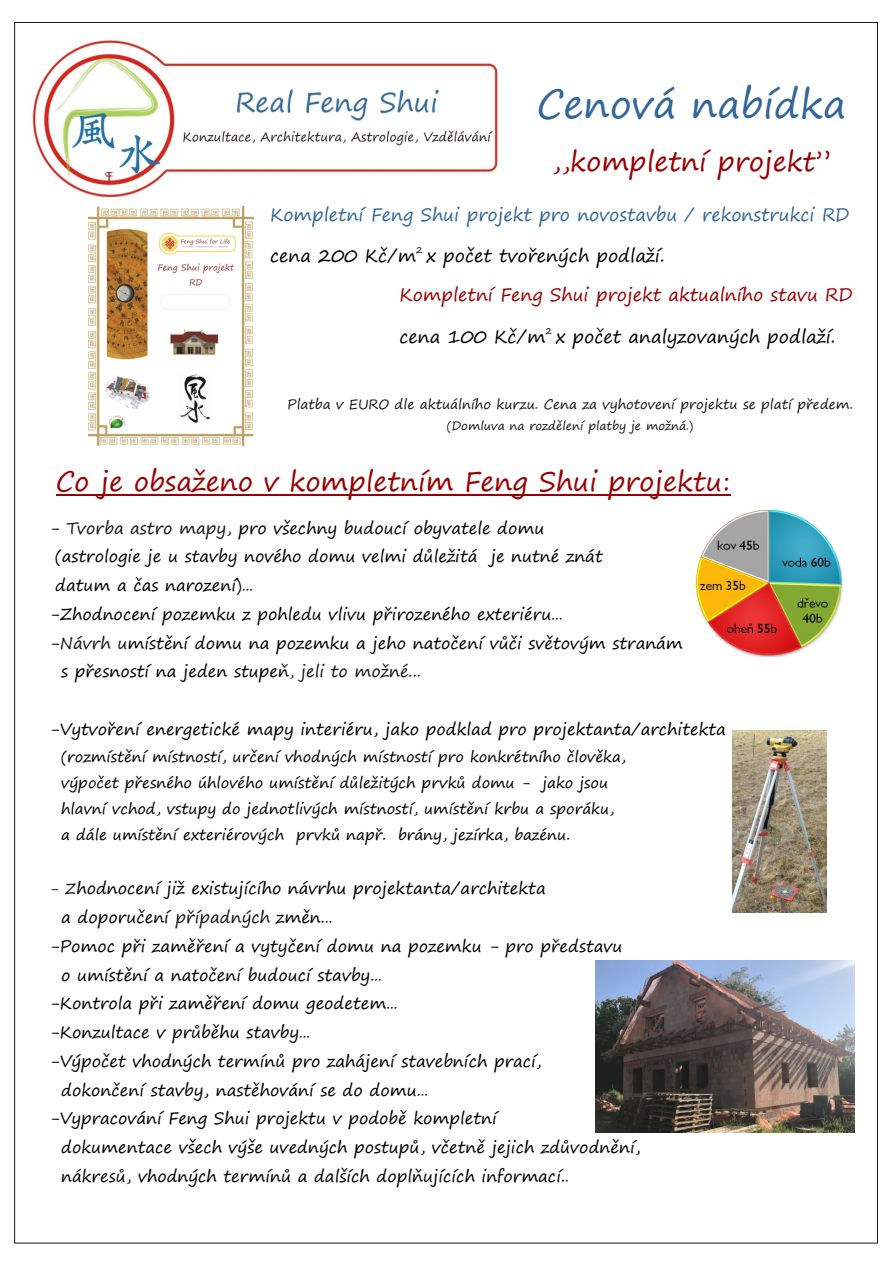
<style>
.page{position:relative;width:893px;height:1263px;background:#fff}
.page>*{position:absolute;margin:0;border:0;box-sizing:border-box;transform-origin:0 0}
.t1{font:39px "Segoe Print";color:#369}
.t2{font:27px "Segoe Print";color:#900}
.t3{font:18px "Segoe Print";color:#000}
.t4{font:18px "Segoe Print";color:#369}
.t5{font:18px "Segoe Print";color:#900}
.t6{font:16.5px/28.8px "Segoe Print";color:#000}
.t7{font:15px/26.1px "Segoe Print";color:#000}
.t8{font:13.5px "Segoe Print";color:#151616}
.t9{font:12px "Segoe Print";color:#151616}
.t10{font:9px "Segoe Print";color:#000}
.s1{color:#151616}
.s2{font-size:15px;color:#151616}
</style>
<div class="page">
<img style="left:88px;top:207px;width:166px;height:239px">
<hr style="left:56px;top:494px;width:674px;height:1px;background:#900">
<img style="left:733px;top:730px;width:93px;height:183px">
<img style="left:32px;top:40px;width:466px;height:156px">
<img style="left:596px;top:960px;width:258px;height:173px">
<img style="left:695px;top:511px;width:147px;height:146px">
<h1 class="t1" style="left:537px;top:85px;width:311px">Cenová nabídka</h1>
<h2 class="t2" style="left:552px;top:148px;width:281px">,,kompletní projekt”</h2>
<p class="t4" style="left:270px;top:205px;width:581px">Kompletní Feng Shui projekt pro novostavbu / rekonstrukci RD</p>
<p class="t10" style="left:416px;top:245px;width:8px">2</p>
<p class="t3" style="left:270px;top:247px;width:396px">cena 200 Kč/m x počet tvořených podlaží.</p>
<p class="t5" style="left:399px;top:286px;width:455px">Kompletní Feng Shui projekt aktualního stavu RD</p>
<p class="t10" style="left:546px;top:326px;width:8px">2</p>
<p class="t3" style="left:399px;top:327px;width:438px">cena 100 Kč/m x počet analyzovaných podlaží.</p>
<p class="t8" style="left:287px;top:398px;width:567px">Platba v EURO dle aktuálního kurzu. Cena za vyhotovení projektu se platí předem.</p>
<p class="t9" style="left:447px;top:420px;width:248px">(Domluva na rozdělení platby je možná.)</p>
<h2 class="t2" style="left:56px;top:468px;width:676px">Co je obsaženo v kompletním Feng Shui projektu:</h2>
<p class="t6" style="left:55px;top:515px;width:549px;text-indent:-6px">- <span class="s1">Tvorba astro mapy,</span> pro všechny budoucí obyvatele domu (astrologie je u stavby nového domu velmi důležitá je nutné znát datum a čas narození)<span class="s2">...</span></p>
<p class="t6" style="left:49px;top:601px;width:515px">- Zhodnocení pozemku z pohledu vlivu přirozeného exteriéru<span class="s2">...</span></p>
<p class="t6" style="left:61px;top:630px;width:623px;text-indent:-12px">- <span class="s1">Návrh u</span>místění domu na pozemku a jeho natočení vůči světovým stranám s přesností na jeden stupeň<span class="s2">,</span> <span class="s1">jeli to možné...</span></p>
<p class="t6" style="left:49px;top:716px;width:678px">- Vytvoření energetické mapy interiéru, jako podklad pro projektanta/architekta</p>
<p class="t7" style="left:61px;top:745px;width:566px">(rozmístění místností, určení vhodných místností pro konkrétního člověka, výpočet přesného úhlového umístění důležitých prvků domu - jako jsou hlavní vchod, vstupy do jednotlivých místností, umístění krbu a sporáku, a dále umístění exteriérových prvků např. brány, jezírka, bazénu.</p>
<p class="t6" style="left:61px;top:875px;width:486px;text-indent:-12px"><span class="s2">- Z</span>hodnocení již existujícího návrhu projektanta/architekta a doporučení <span class="s1">případných</span> změn.<span class="s2">..</span></p>
<p class="t6" style="left:61px;top:933px;width:563px;text-indent:-12px">- Pomoc při zaměření a vytyčení domu na pozemku - pro představu o umístění a natočení budoucí stavby.<span class="s2">..</span></p>
<p class="t6" style="left:49px;top:990px;width:350px">- Kontrola při zaměření domu geodetem<span class="s2">...</span></p>
<p class="t6" style="left:49px;top:1019px;width:263px">- Konzultace v průběhu stavby<span class="s2">...</span></p>
<p class="t6" style="left:61px;top:1048px;width:482px;text-indent:-12px">- Výpočet vhodných termínů pro zahájení stavebních prací, dokončení stavby, nastěhování se do domu.<span class="s2">..</span></p>
<p class="t6" style="left:61px;top:1105px;width:581px;text-indent:-12px">- Vypracování Feng Shui projektu v podobě kompletní<br>dokumentace všech výše uvedných postupů, včetně jejich zdůvodnění, nákresů, vhodných termínů a dalších doplňujících informací.<span class="s2">.</span></p>
</div>
